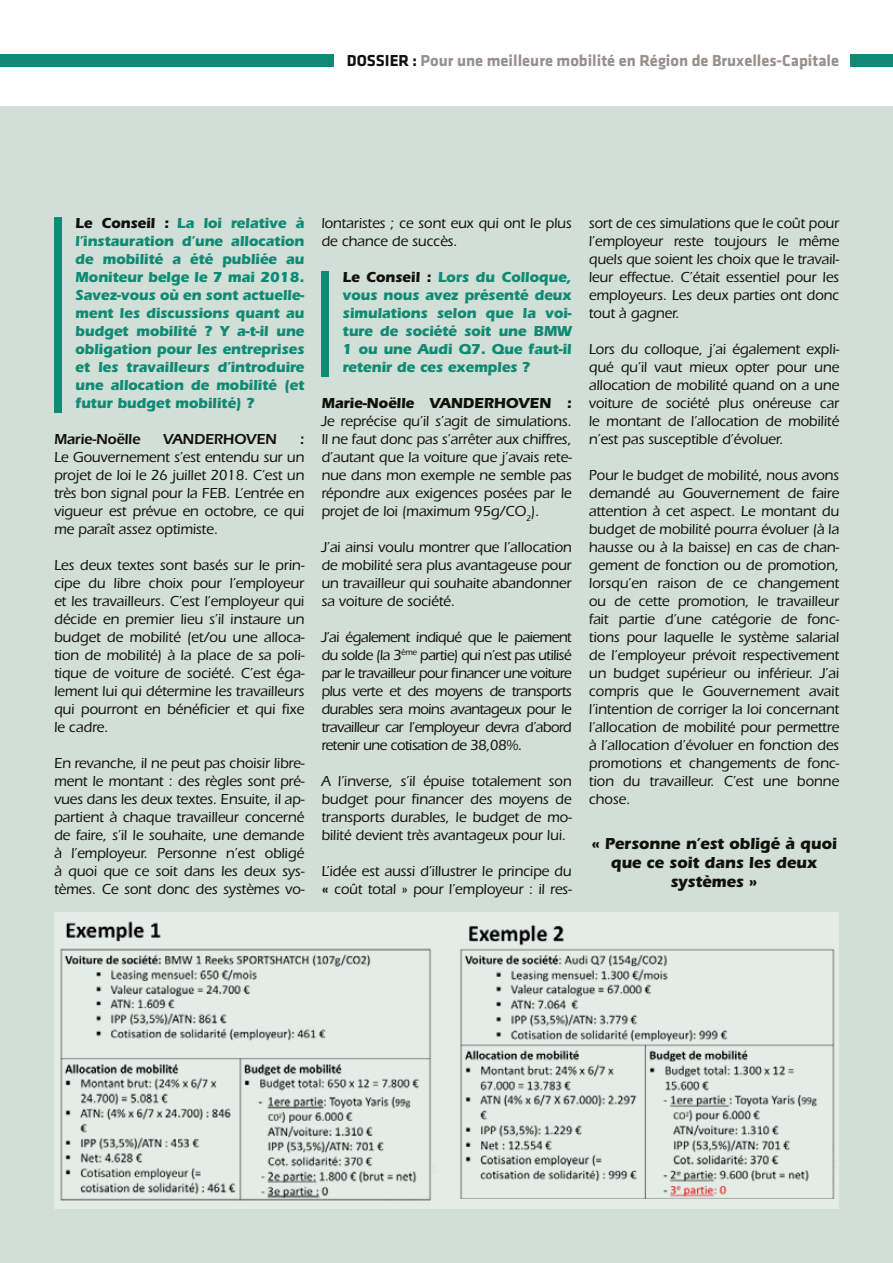
<style>
.page{position:relative;width:893px;height:1263px;background:#fff}
.page>*{position:absolute;margin:0;border:0;box-sizing:border-box;transform-origin:0 0}
.t1{font:16.5px "Klavika Bold Bold OSTF";color:#98908b}
.t2{font:700 16.5px/18.8px "ITC Eras Std";letter-spacing:-.01em;color:#12120d;text-align:center}
.t3{font:500 15px/18px "ITC Eras Std";letter-spacing:-.01em;color:#12120d;text-align:justify}
.t4{font:700 15px/18px "ITC Eras Std";letter-spacing:-.01em;color:#108a74;text-align:justify}
.t5{font:600 15px "ITC Eras Std";letter-spacing:-.01em;color:#12120d}
.t6{font:700 15px "ITC Eras Std";letter-spacing:-.01em;color:#12120d}
.s1{color:#12120d}
.s2{font-weight:600}
</style>
<div class="page">
<div style="left:850px;top:54px;width:43px;height:13px;background:#108a74"></div>
<div style="left:1px;top:54px;width:333px;height:13px;background:#108a74"></div>
<div style="left:0;top:106px;width:893px;height:1157px;background:#d1dfd7"></div>
<div style="left:54px;top:218px;width:8px;height:195px;background:#108a74"></div>
<div style="left:321px;top:272px;width:8px;height:105px;background:#108a74"></div>
<div style="left:54px;top:913px;width:785px;height:296px;background:#e3ece7"></div>
<img style="left:60px;top:921px;width:372px;height:279px">
<img style="left:460px;top:924px;width:375px;height:275px">
<p class="t1" style="left:347px;top:51px;width:494px"><span class="s1">DOSSIER :</span> Pour une meilleure mobilité en Région de Bruxelles-Capitale</p>
<p class="t4" style="left:75px;top:214px;width:231px"><span class="s1">Le Conseil :</span> La loi relative à l’instauration d’une allocation de mobilité a été publiée au Moniteur belge le 7 mai 2018.<br>Savez-vous où en sont actuelle&shy;ment les discussions quant au budget mobilité ? Y a-t-il une obligation pour les entreprises et les travailleurs d’introduire une allocation de mobilité (et futur budget mobilité) ?</p>
<p class="t5" style="left:54px;top:430px;width:88px">Marie-Noëlle</p>
<p class="t5" style="left:163px;top:430px;width:115px">VANDERHOVEN</p>
<p class="t5" style="left:300px;top:430px;width:6px">:</p>
<p class="t3" style="left:54px;top:448px;width:252px">Le Gouvernement s’est entendu sur un projet de loi le 26 juillet 2018. C’est un très bon signal pour la FEB. L’entrée en vigueur est prévue en octobre, ce qui me paraît assez optimiste.</p>
<p class="t3" style="left:54px;top:556px;width:252px">Les deux textes sont basés sur le prin&shy;cipe du libre choix pour l’employeur et les travailleurs. C’est l’employeur qui décide en premier lieu s’il instaure un budget de mobilité (et/ou une alloca&shy;tion de mobilité) à la place de sa poli&shy;tique de voiture de société. C’est éga&shy;lement lui qui détermine les travailleurs qui pourront en bénéficier et qui fixe le cadre.</p>
<p class="t3" style="left:54px;top:754px;width:252px">En revanche, il ne peut pas choisir libre&shy;ment le montant : des règles sont pré&shy;vues dans les deux textes. Ensuite, il ap&shy;partient à chaque travailleur concerné de faire, s’il le souhaite, une demande à l’employeur. Personne n’est obligé à quoi que ce soit dans les deux sys&shy;tèmes. Ce sont donc des systèmes vo-</p>
<p class="t3" style="left:321px;top:214px;width:252px">lontaristes ; ce sont eux qui ont le plus de chance de succès.</p>
<p class="t4" style="left:343px;top:268px;width:231px"><span class="s1">Le Conseil :</span> Lors du Colloque, vous nous avez présenté deux simulations selon que la voi&shy;ture de société soit une BMW 1 ou une Audi Q7. Que faut-il retenir de ces exemples ?</p>
<p class="t6" style="left:321px;top:394px;width:252px">Marie-Noëlle VANDERHOVEN :</p>
<p class="t3" style="left:321px;top:412px;width:252px">Je reprécise qu’il s’agit de simulations.<br>Il ne faut donc pas s’arrêter aux chiffres, d’autant que la voiture que j’avais rete&shy;nue dans mon exemple ne semble pas répondre aux exigences posées par le projet de loi (maximum 95g/CO<sub>2</sub>).</p>
<p class="t3" style="left:321px;top:538px;width:252px">J’ai ainsi voulu montrer que l’allocation de mobilité sera plus avantageuse pour un travailleur qui souhaite abandonner sa voiture de société.</p>
<p class="t3" style="left:321px;top:628px;width:252px">J’ai également indiqué que le paiement du solde (la 3<sup>ème</sup> partie) qui n’est pas utilisé par le travailleur pour financer une voiture plus verte et des moyens de transports durables sera moins avantageux pour le travailleur car l’employeur devra d’abord retenir une cotisation de 38,08%.</p>
<p class="t3" style="left:321px;top:772px;width:252px">A l’inverse, s’il épuise totalement son budget pour financer des moyens de transports durables, le budget de mo&shy;bilité devient très avantageux pour lui.</p>
<p class="t3" style="left:321px;top:862px;width:252px">L’idée est aussi d’illustrer le principe du <span class="s2">«</span> coût total » pour l’employeur : il res-</p>
<p class="t3" style="left:589px;top:214px;width:252px">sort de ces simulations que le coût pour l’employeur reste toujours le même quels que soient les choix que le travail&shy;leur effectue. C’était essentiel pour les employeurs. Les deux parties ont donc tout à gagner.</p>
<p class="t3" style="left:589px;top:340px;width:252px">Lors du colloque, j’ai également expli&shy;qué qu’il vaut mieux opter pour une allocation de mobilité quand on a une voiture de société plus onéreuse car le montant de l’allocation de mobilité n’est pas susceptible d’évoluer.</p>
<p class="t3" style="left:589px;top:466px;width:252px">Pour le budget de mobilité, nous avons demandé au Gouvernement de faire attention à cet aspect. Le montant du budget de mobilité pourra évoluer (à la hausse ou à la baisse) en cas de chan&shy;gement de fonction ou de promotion, lorsqu’en raison de ce changement ou de cette promotion, le travailleur fait partie d’une catégorie de fonc&shy;tions pour laquelle le système salarial de l’employeur prévoit respectivement un budget supérieur ou inférieur. J’ai compris que le Gouvernement avait l’intention de corriger la loi concernant l’allocation de mobilité pour permettre à l’allocation d’évoluer en fonction des promotions et changements de fonc&shy;tion du travailleur. C’est une bonne chose.</p>
<p class="t2" style="left:591px;top:834px;width:247px">« Personne n’est obligé à quoi que ce soit dans les deux systèmes »</p>
</div>
